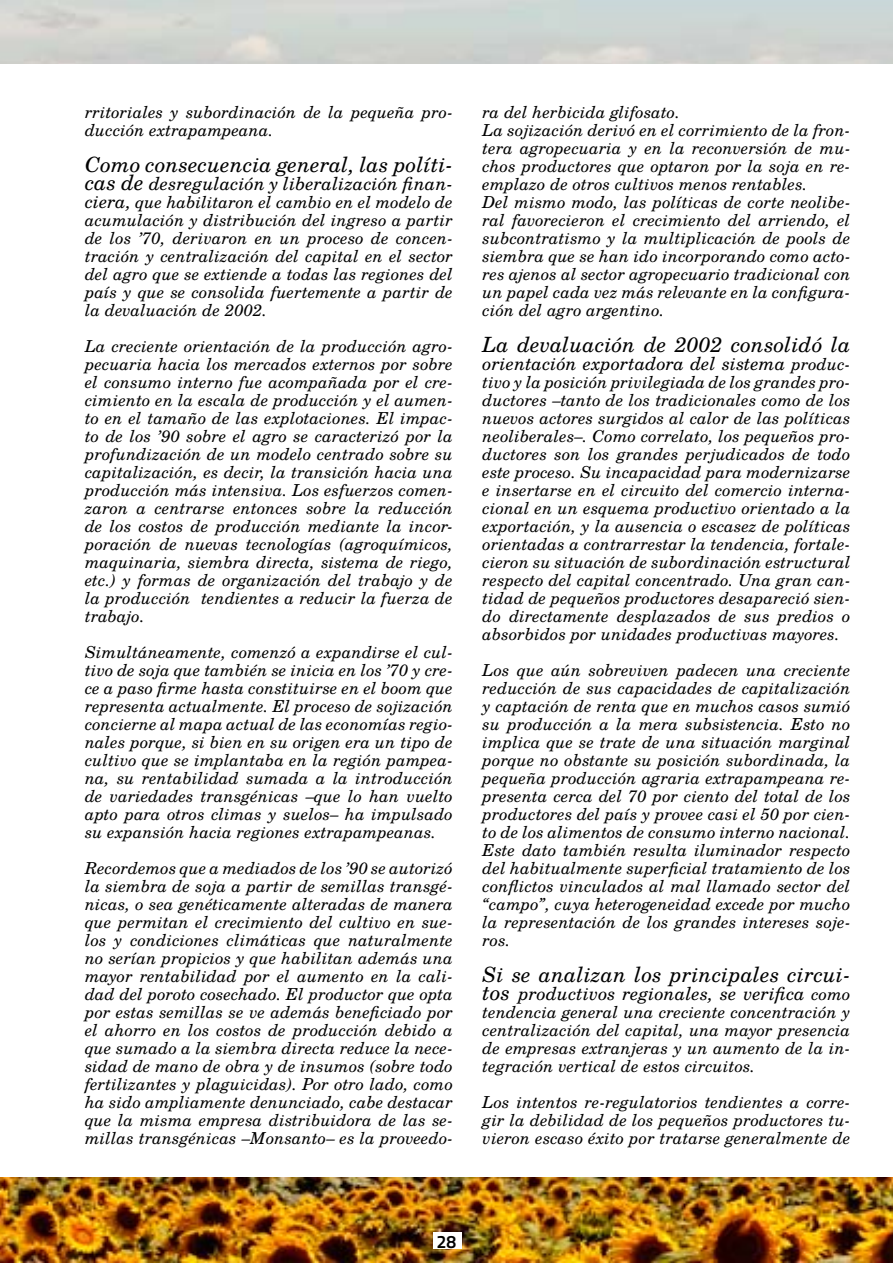
<style>
.page{position:relative;width:893px;height:1263px;background:#fff}
.page>*{position:absolute;margin:0;border:0;box-sizing:border-box;transform-origin:0 0}
.t1{font:italic 21px "Te X Gyre Schola";letter-spacing:.01em;color:#000}
.t2{font:italic 18px "Te X Gyre Schola";letter-spacing:.01em;color:#000}
.t3{font:18px "Titillium Maps 26 L 750 wt";color:#000}
.t4{font:italic 16.5px/18px "Te X Gyre Schola";letter-spacing:.01em;color:#000;text-align:justify}
.s1{font-size:21px}
.s2{font-size:18px}
.s3{font-size:16.5px}
</style>
<div class="page">
<img style="left:0;top:1178px;width:893px;height:85px">
<div style="left:433px;top:1232px;width:29px;height:17px;background:#fff"></div>
<p class="t4" style="left:85px;top:102px;width:369px">rritoriales y subordinación de la pequeña pro&shy;ducción extrapampeana.</p>
<p class="t1" style="left:85px;top:148px;width:369px">Como consecuencia general, las políti-</p>
<p class="t2" style="left:85px;top:169px;width:369px"><span class="s1">cas de</span> desregulación y liberalización finan-</p>
<p class="t4" style="left:85px;top:192px;width:369px"><span class="s2">ciera,</span> que habilitaron el cambio en el modelo de acumulación y distribución del ingreso a partir de los ’70, derivaron en un proceso de concen&shy;tración y centralización del capital en el sector del agro que se extiende a todas las regiones del país y que se consolida fuertemente a partir de la devaluación de 2002.</p>
<p class="t4" style="left:85px;top:336px;width:369px">La creciente orientación de la producción agro&shy;pecuaria hacia los mercados externos por sobre el consumo interno fue acompañada por el cre&shy;cimiento en la escala de producción y el aumen&shy;to en el tamaño de las explotaciones. El impac&shy;to de los ’90 sobre el agro se caracterizó por la profundización de un modelo centrado sobre su capitalización, es decir, la transición hacia una producción más intensiva. Los esfuerzos comen&shy;zaron a centrarse entonces sobre la reducción de los costos de producción mediante la incor&shy;poración de nuevas tecnologías (agroquímicos, maquinaria, siembra directa, sistema de riego, etc.) y formas de organización del trabajo y de la producción tendientes a reducir la fuerza de trabajo.</p>
<p class="t4" style="left:85px;top:642px;width:369px">Simultáneamente, comenzó a expandirse el cul&shy;tivo de soja que también se inicia en los ’70 y cre&shy;ce a paso firme hasta constituirse en el boom que representa actualmente. El proceso de sojización concierne al mapa actual de las economías regio&shy;nales porque, si bien en su origen era un tipo de cultivo que se implantaba en la región pampea&shy;na, su rentabilidad sumada a la introducción de variedades transgénicas –que lo han vuelto apto para otros climas y suelos– ha impulsado su expansión hacia regiones extrapampeanas.</p>
<p class="t4" style="left:85px;top:858px;width:369px">Recordemos que a mediados de los ’90 se autorizó la siembra de soja a partir de semillas transgé&shy;nicas, o sea genéticamente alteradas de manera que permitan el crecimiento del cultivo en sue&shy;los y condiciones climáticas que naturalmente no serían propicios y que habilitan además una mayor rentabilidad por el aumento en la cali&shy;dad del poroto cosechado. El productor que opta por estas semillas se ve además beneficiado por el ahorro en los costos de producción debido a que sumado a la siembra directa reduce la nece&shy;sidad de mano de obra y de insumos (sobre todo fertilizantes y plaguicidas). Por otro lado, como ha sido ampliamente denunciado, cabe destacar que la misma empresa distribuidora de las se&shy;millas transgénicas –Monsanto– es la proveedo-</p>
<p class="t4" style="left:483px;top:102px;width:369px;text-align:left">ra del herbicida glifosato.<br>La sojización derivó en el corrimiento de la fron&shy;tera agropecuaria y en la reconversión de mu&shy;chos productores que optaron por la soja en re&shy;emplazo de otros cultivos menos rentables.<br>Del mismo modo, las políticas de corte neolibe&shy;ral favorecieron el crecimiento del arriendo, el subcontratismo y la multiplicación de pools de siembra que se han ido incorporando como acto&shy;res ajenos al sector agropecuario tradicional con un papel cada vez más relevante en la configura&shy;ción del agro argentino.</p>
<p class="t1" style="left:483px;top:328px;width:369px">La devaluación de 2002 consolidó la</p>
<p class="t2" style="left:483px;top:349px;width:369px">orientación exportadora del sistema <span class="s3">produc-</span></p>
<p class="t4" style="left:483px;top:372px;width:369px">tivo y la posición privilegiada de los grandes pro&shy;ductores –tanto de los tradicionales como de los nuevos actores surgidos al calor de las políticas neoliberales–. Como correlato, los pequeños pro&shy;ductores son los grandes perjudicados de todo este proceso. Su incapacidad para modernizarse e insertarse en el circuito del comercio interna&shy;cional en un esquema productivo orientado a la exportación, y la ausencia o escasez de políticas orientadas a contrarrestar la tendencia, fortale&shy;cieron su situación de subordinación estructural respecto del capital concentrado. Una gran can&shy;tidad de pequeños productores desapareció sien&shy;do directamente desplazados de sus predios o absorbidos por unidades productivas mayores.</p>
<p class="t4" style="left:483px;top:660px;width:369px">Los que aún sobreviven padecen una creciente reducción de sus capacidades de capitalización y captación de renta que en muchos casos sumió su producción a la mera subsistencia. Esto no implica que se trate de una situación marginal porque no obstante su posición subordinada, la pequeña producción agraria extrapampeana re&shy;presenta cerca del 70 por ciento del total de los productores del país y provee casi el 50 por cien&shy;to de los alimentos de consumo interno nacional.<br>Este dato también resulta iluminador respecto del habitualmente superficial tratamiento de los conflictos vinculados al mal llamado sector del “campo”, cuya heterogeneidad excede por mucho la representación de los grandes intereses soje&shy;ros.</p>
<p class="t1" style="left:483px;top:958px;width:369px">Si se analizan los principales circui-</p>
<p class="t2" style="left:483px;top:979px;width:369px"><span class="s1">tos</span> productivos regionales, se verifica <span class="s3">como</span></p>
<p class="t4" style="left:483px;top:1002px;width:369px">tendencia general una creciente concentración y centralización del capital, una mayor presencia de empresas extranjeras y un aumento de la in&shy;tegración vertical de estos circuitos.</p>
<p class="t4" style="left:483px;top:1092px;width:369px">Los intentos re-regulatorios tendientes a corre&shy;gir la debilidad de los pequeños productores tu&shy;vieron escaso éxito por tratarse generalmente de</p>
<p class="t3" style="left:437px;top:1227px;width:21px">28</p>
</div>
